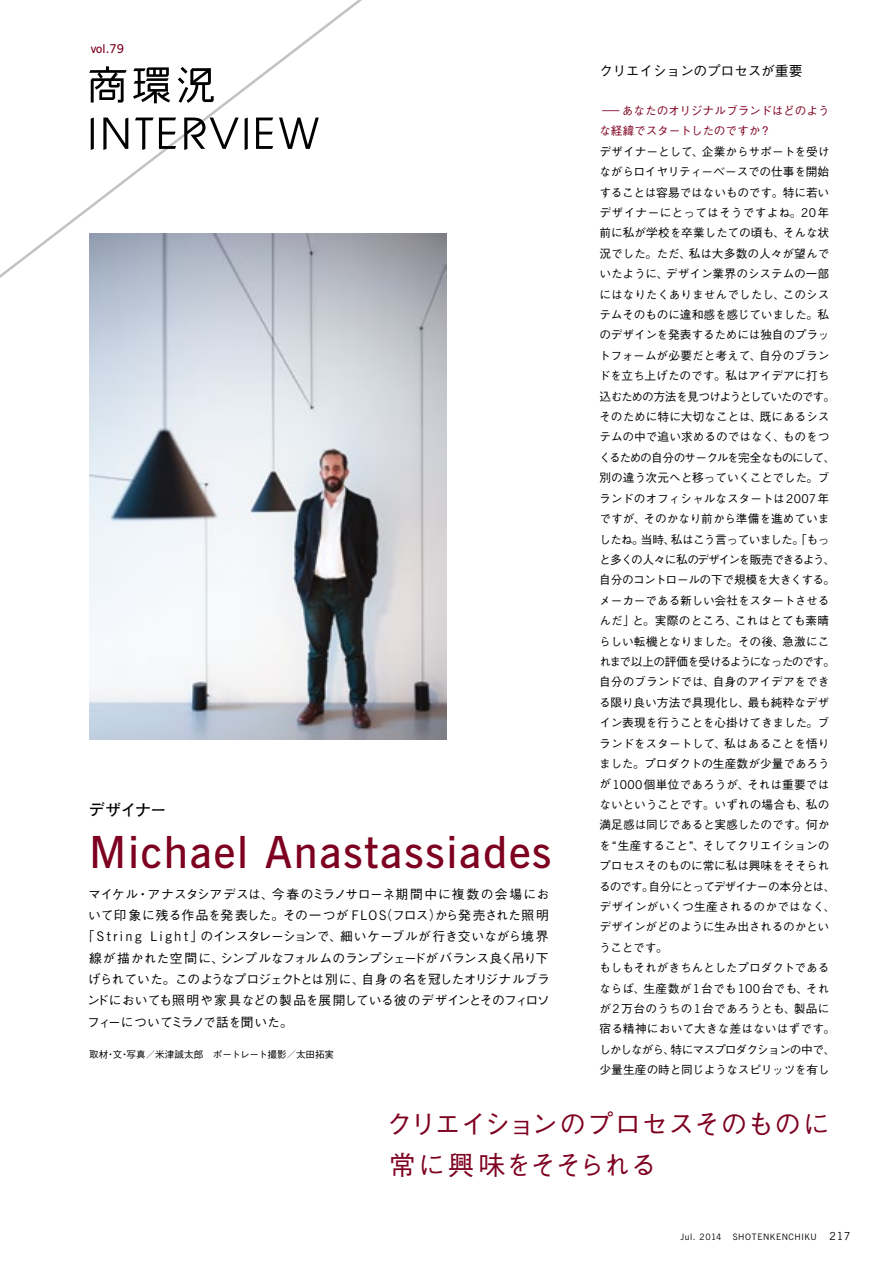
<style>
.page{position:relative;width:893px;height:1263px;background:#fff}
.page>*{position:absolute;margin:0;border:0;box-sizing:border-box;transform-origin:0 0}
.t1{font:600 44.25px "News Gothic BT";letter-spacing:.04em;color:#7e0020}
.t2{font:500 26.55px/40.3px "Gothic BBB Pr 5";color:#7e0020}
.t3{font:700 15.9px "Futo Go B101 Pr 5";letter-spacing:-.035em;color:#000}
.t4{font:500 13.8px "Gothic BBB Pr 5";letter-spacing:-.02em;color:#000}
.t5{font:500 12.75px "Gothic BBB Pr 5";letter-spacing:-.01em;color:#000}
.t6{font:500 12.75px "Gothic BBB Pr 5";letter-spacing:-.03em;color:#000}
.t7{font:500 12.75px "Gothic BBB Pr 5";letter-spacing:.03em;color:#000}
.t8{font:600 12.15px "News Gothic BT";color:#7e0020}
.t9{font:500 11.7px/20.4px "Gothic BBB Pr 5";letter-spacing:-.01em;color:#000}
.t10{font:500 11.7px/20.4px "Gothic BBB Pr 5";letter-spacing:-.01em;color:#7e0020;scale:2 1}
.t11{font:500 9.6px "Gothic BBB Pr 5";letter-spacing:-.01em;color:#000}
.t12{font:8.85px "News Gothic BT";letter-spacing:.07em;color:#000}
.s1{font-family:"News Gothic BT";font-weight:400;font-size:12.15px}
.s2{font-family:"News Gothic BT";font-weight:400;font-size:13.2px}
.s3{font-size:11.1px}
</style>
<div class="page">
<svg style="left:0;top:0;width:380px;height:278px"></svg>
<svg style="left:89px;top:66px;width:38px;height:37px"></svg>
<svg style="left:133px;top:67px;width:37px;height:36px"></svg>
<svg style="left:178px;top:67px;width:36px;height:36px"></svg>
<svg style="left:91px;top:118px;width:3px;height:32px"></svg>
<svg style="left:103px;top:118px;width:25px;height:32px"></svg>
<svg style="left:135px;top:118px;width:41px;height:32px"></svg>
<svg style="left:245px;top:118px;width:3px;height:32px"></svg>
<svg style="left:256px;top:118px;width:17px;height:31px"></svg>
<svg style="left:279px;top:118px;width:40px;height:31px"></svg>
<svg style="left:182px;top:118px;width:57px;height:32px"></svg>
<img style="left:89px;top:234px;width:357px;height:506px">
<p class="t8" style="left:91px;top:41px;width:35px">vol.79</p>
<p class="t4" style="left:599px;top:60px;width:205px">クリエイションのプロセスが重要</p>
<p class="t10" style="left:599px;top:99px;width:117px">－あなたのオリジナルブランドはどのような経緯でスタートしたのですか？</p>
<p class="t9" style="left:599px;top:140px;width:238px">デザイナーとして、企業からサポートを受けながらロイヤリティーベースでの仕事を開始することは容易ではないものです。特に若いデザイナーにとってはそうですよね。<span class="s1">20</span>年前に私が学校を卒業したての頃も、そんな状況でした。ただ、私は大多数の人々が望んでいたように、デザイン業界のシステムの一部にはなりたくありませんでしたし、このシステムそのものに違和感を感じていました。私のデザインを発表するためには独自のプラットフォームが必要だと考えて、自分のブランドを立ち上げたのです。私はアイデアに打ち込むための方法を見つけようとしていたのです。そのために特に大切なことは、既にあるシステムの中で追い求めるのではなく、ものをつくるための自分のサークルを完全なものにして、別の違う次元へと移っていくことでした。ブランドのオフィシャルなスタートは<span class="s1">2007</span>年ですが、そのかなり前から準備を進めていましたね。当時、私はこう言っていました。「もっと多くの人々に私のデザインを販売できるよう、自分のコントロールの下で規模を大きくする。メーカーである新しい会社をスタートさせるんだ」と。実際のところ、これはとても素晴らしい転機となりました。その後、急激にこれまで以上の評価を受けるようになったのです。自分のブランドでは、自身のアイデアをできる限り良い方法で具現化し、最も純粋なデザイン表現を行うことを心掛けてきました。ブランドをスタートして、私はあることを悟りました。プロダクトの生産数が少量であろうが<span class="s1">1000</span>個単位であろうが、それは重要ではないということです。いずれの場合も、私の満足感は同じであると実感したのです。何かを “生産すること ”、そしてクリエイションのプロセスそのものに常に私は興味をそそられるのです。自分にとってデザイナーの本分とは、デザインがいくつ生産されるのかではなく、デザインがどのように生み出されるのかということです。<br>もしもそれがきちんとしたプロダクトであるならば、生産数が<span class="s1">1</span>台でも<span class="s1">100</span>台でも、それが<span class="s1">2</span>万台のうちの<span class="s1">1</span>台であろうとも、製品に宿る精神において大きな差はないはずです。しかしながら、特にマスプロダクションの中で、少量生産の時と同じようなスピリッツを有し</p>
<h2 class="t2" style="left:386px;top:1102px;width:445px">クリエイションのプロセスそのものに常に興味をそそられる</h2>
<h3 class="t3" style="left:89px;top:797px;width:79px">デザイナー</h3>
<h1 class="t1" style="left:89px;top:825px;width:464px">Michael Anastassiades</h1>
<p class="t7" style="left:88px;top:884px;width:463px">マイケル・アナスタシアデスは、今春のミラノサローネ期間中に複数の会場にお</p>
<p class="t5" style="left:88px;top:905px;width:462px">いて印象に残る作品を発表した。その一つが <span class="s2">FLOS</span>（フロス）から発売された照明</p>
<p class="t5" style="left:82px;top:926px;width:468px">「 <span class="s2">St r i n g L i g h t</span> 」のインスタレーションで、細いケーブルが行き交いながら境界</p>
<p class="t5" style="left:89px;top:948px;width:461px">線が描かれた空間に、シンプルなフォルムのランプシェードがバランス良く吊り下</p>
<p class="t6" style="left:88px;top:969px;width:464px">げられていた。このようなプロジェクトとは別に、自身の名を冠したオリジナルブラ</p>
<p class="t5" style="left:87px;top:990px;width:464px">ンドにおいても照明や家具などの製品を展開している彼のデザインとそのフィロソ</p>
<p class="t6" style="left:87px;top:1011px;width:207px">フィーについてミラノで話を聞いた。</p>
<p class="t11" style="left:89px;top:1046px;width:246px">取材・文・写真／米津誠太郎　ポートレート撮影／太田拓実</p>
<p class="t12" style="left:680px;top:1231px;width:43px">Jul. 2014</p>
<p class="t12" style="left:733px;top:1231px;width:119px">SHOTENKENCHIKU <span class="s3">217</span></p>
</div>
